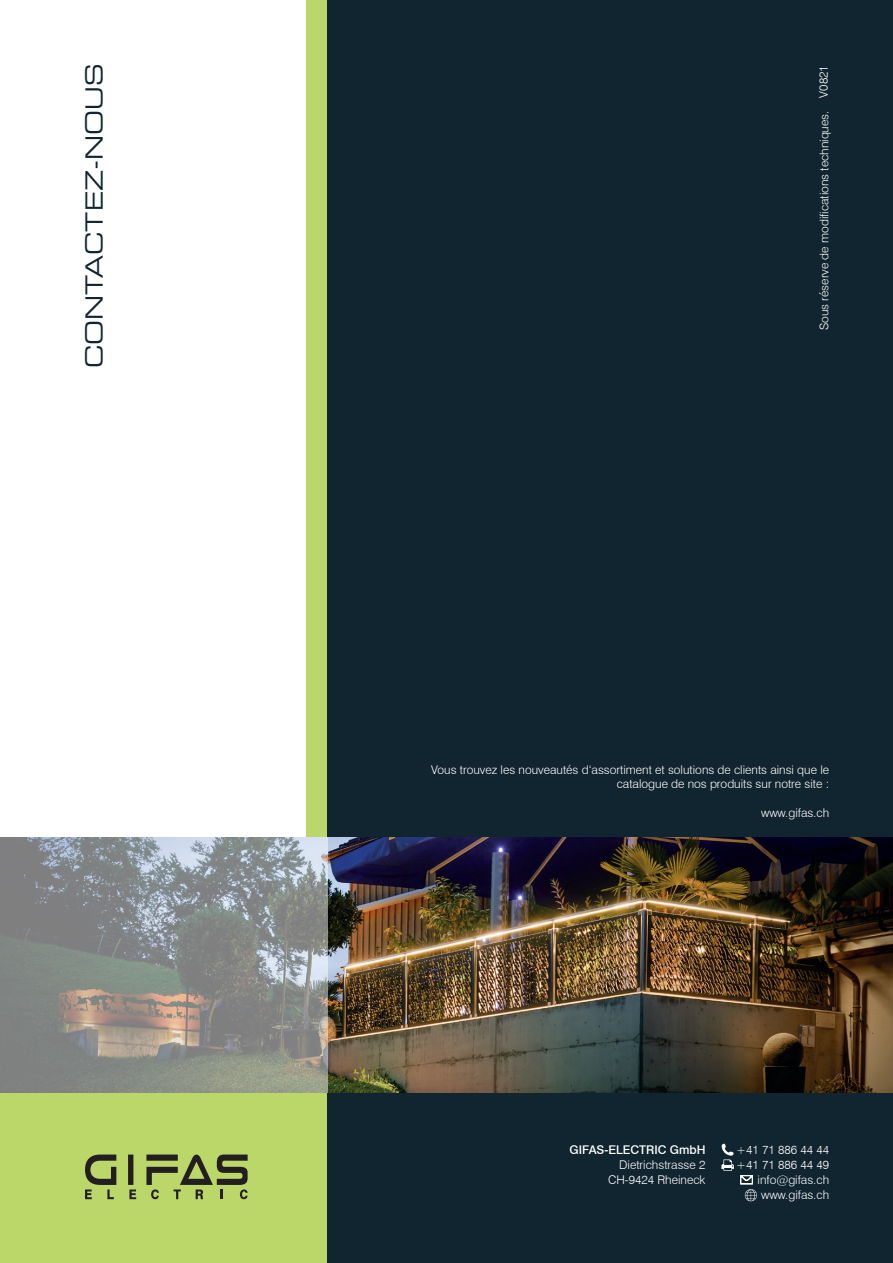
<style>
.page{position:relative;width:893px;height:1263px;background:#fff}
.page>*{position:absolute;margin:0;border:0;box-sizing:border-box;transform-origin:0 0}
.t1{font:expanded 23.55px "Square 721 BT";color:#112530}
.t2{font:300 12px/15px "Swiss 721 BT";color:#fff;text-align:right}
.t3{font:500 12px "Swiss 721 BT";color:#fff}
</style>
<div class="page">
<div style="left:306px;top:0;width:26px;height:838px;background:#bbd76a"></div>
<div style="left:0;top:1093px;width:332px;height:170px;background:#bbd76a"></div>
<div style="left:327px;top:0;width:566px;height:1263px;background:#112530"></div>
<div style="left:128px;top:1154px;width:5px;height:31px;background:#231f20"></div>
<svg style="left:85px;top:1154px;width:31px;height:45px"></svg>
<svg style="left:129px;top:1189px;width:7px;height:10px"></svg>
<svg style="left:146px;top:1154px;width:102px;height:45px"></svg>
<svg style="left:721px;top:1144px;width:13px;height:27px"></svg>
<svg style="left:740px;top:1175px;width:17px;height:26px"></svg>
<img style="left:327px;top:838px;width:566px;height:255px">
<svg style="left:0;top:838px;width:327px;height:255px;background:#8e918f"></svg>
<h1 class="t1" style="left:80px;top:368px;width:306px;rotate:-90deg">CONTACTEZ-NOUS</h1>
<p class="t2" style="left:816px;top:98px;width:34px;rotate:-90deg">V0821</p>
<p class="t2" style="left:817px;top:330px;width:221px;rotate:-90deg">Sous réserve de modifications techniques.</p>
<p class="t2" style="left:431px;top:762px;width:399px;line-height:14.4px">Vous trouvez les nouveautés d‘assortiment et solutions de clients ainsi que le catalogue de nos produits sur notre site :</p>
<p class="t2" style="left:761px;top:805px;width:70px">www.gifas.ch</p>
<p class="t3" style="left:570px;top:1142px;width:137px">GIFAS-ELECTRIC GmbH</p>
<p class="t2" style="left:608px;top:1157px;width:99px">Dietrichstrasse 2<br>CH-9424 Rheineck</p>
<p class="t2" style="left:736px;top:1142px;width:95px">+41 71 886 44 44 +41 71 886 44 49 info@gifas.ch www.gifas.ch</p>
</div>
